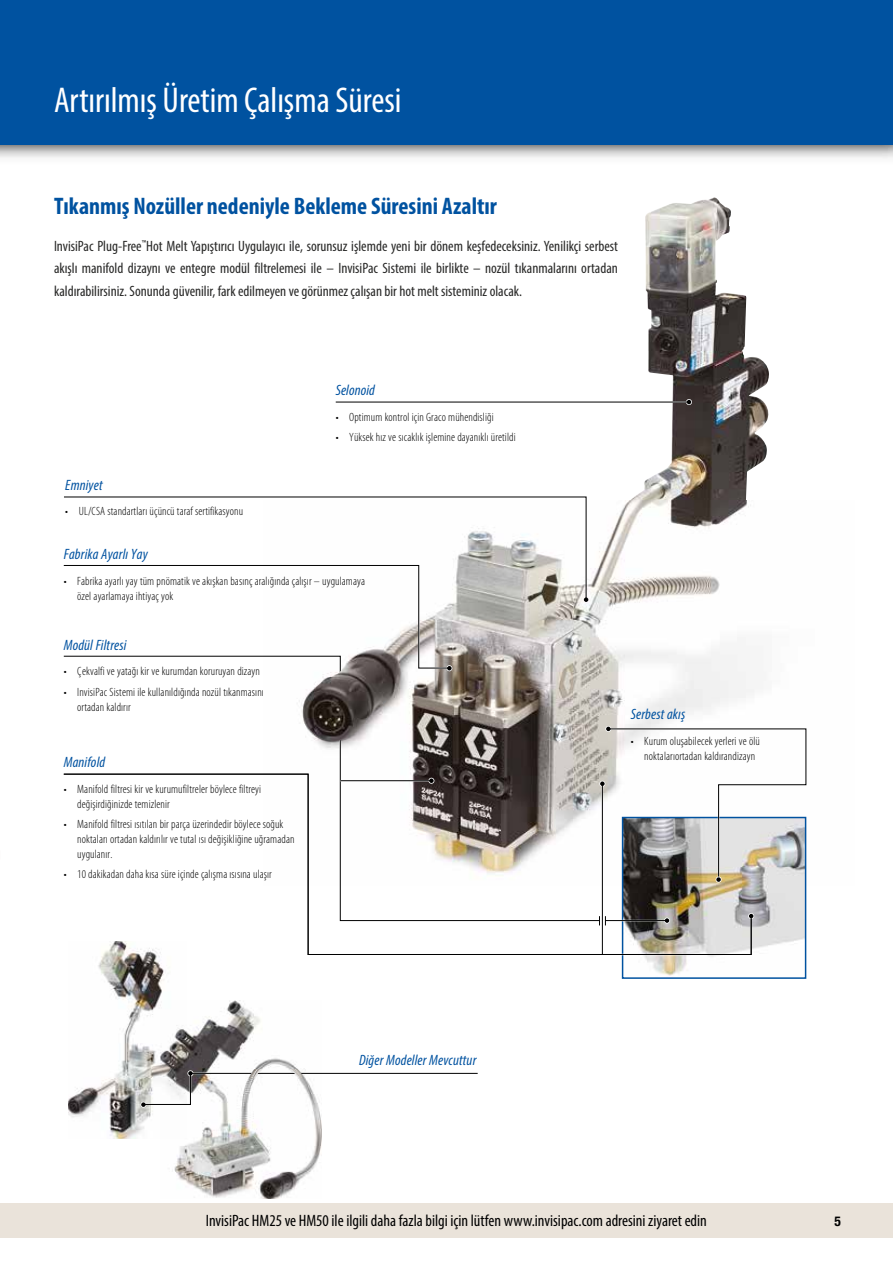
<style>
.page{position:relative;width:893px;height:1263px;background:#fff}
.page>*{position:absolute;margin:0;border:0;box-sizing:border-box;transform-origin:0 0}
.t1{font:condensed 36px "Myriad Pro";color:#fff}
.t2{font:700 condensed 24px "Myriad Pro";color:#0052a0}
.t3{font:condensed 16.5px "Myriad Pro";color:#000}
.t4{font:condensed 15px/22.5px "Myriad Pro";color:#282827;text-align:justify}
.t5{font:italic condensed 15px "Myriad Pro";letter-spacing:.01em;color:#0052a0}
.t6{font:700 condensed 13.5px "Helvetica Neue LT Std";color:#000}
.t7{font:300 condensed 12px/15px "Myriad Pro";letter-spacing:.01em;color:#000}
</style>
<div class="page">
<div style="left:0;top:0;width:893px;height:145px;background:#0052a0"></div>
<img style="left:302px;top:197px;width:412px;height:304px">
<img style="left:68px;top:956px;width:96px;height:183px">
<img style="left:161px;top:1001px;width:160px;height:197px">
<img style="left:161px;top:1002px;width:85px;height:192px">
<img style="left:452px;top:501px;width:355px;height:384px">
<img style="left:644px;top:882px;width:159px;height:94px">
<div style="left:622px;top:817px;width:184px;height:162px;border:2px solid #0052a0"></div>
<hr style="left:336px;top:401px;width:352px;height:2px;background:#fff">
<svg style="left:63px;top:656px;width:537px;height:118px"></svg>
<svg style="left:751px;top:913px;width:3px;height:6px"></svg>
<svg style="left:63px;top:774px;width:688px;height:181px"></svg>
<svg style="left:599px;top:726px;width:208px;height:156px"></svg>
<svg style="left:428px;top:778px;width:6px;height:6px"></svg>
<hr style="left:340px;top:780px;width:91px;height:1px;background:#000">
<svg style="left:63px;top:565px;width:389px;height:106px"></svg>
<img style="left:302px;top:668px;width:99px;height:75px">
<img style="left:413px;top:807px;width:141px;height:63px">
<svg style="left:584px;top:597px;width:4px;height:5px"></svg>
<svg style="left:686px;top:399px;width:6px;height:6px"></svg>
<hr style="left:336px;top:402px;width:352px;height:1px;background:#000">
<svg style="left:64px;top:497px;width:522px;height:103px"></svg>
<svg style="left:140px;top:1070px;width:338px;height:38px"></svg>
<img style="left:248px;top:1069px;width:54px;height:9px">
<div style="left:0;top:1203px;width:893px;height:35px;background:#eae3da"></div>
<h1 class="t1" style="left:54px;top:78px;width:349px">Artırılmış Üretim Çalışma Süresi</h1>
<h2 class="t2" style="left:54px;top:191px;width:444px">Tıkanmış Nozüller nedeniyle Bekleme Süresini Azaltır</h2>
<p class="t4" style="left:54px;top:235px;width:565px">InvisiPac Plug-Free<sup>™</sup>Hot Melt Yapıştırıcı Uygulayıcı ile, sorunsuz işlemde yeni bir dönem keşfedeceksiniz. Yenilikçi serbest akışlı manifold dizaynı ve entegre modül filtrelemesi ile – InvisiPac Sistemi ile birlikte – nozül tıkanmalarını ortadan kaldırabilirsiniz. Sonunda güvenilir, fark edilmeyen ve görünmez çalışan bir hot melt sisteminiz olacak.</p>
<p class="t5" style="left:65px;top:476px;width:39px">Emniyet</p>
<p class="t7" style="left:65px;top:504px;width:179px">• UL/CSA standartları üçüncü taraf sertifikasyonu</p>
<p class="t5" style="left:336px;top:381px;width:41px">Selonoid</p>
<p class="t7" style="left:336px;top:409px;width:159px">• Optimum kontrol için Graco mühendisliği</p>
<p class="t7" style="left:336px;top:429px;width:181px">• Yüksek hız ve sıcaklık işlemine dayanıklı üretildi</p>
<p class="t5" style="left:64px;top:545px;width:86px">Fabrika Ayarlı Yay</p>
<p class="t7" style="left:77px;top:573px;width:289px;text-indent:-13px">• Fabrika ayarlı yay tüm pnömatik ve akışkan basınç aralığında çalışır – uygulamaya özel ayarlamaya ihtiyaç yok</p>
<p class="t5" style="left:64px;top:635px;width:64px">Modül Filtresi</p>
<p class="t7" style="left:64px;top:664px;width:198px">• Çekvalfi ve yatağı kir ve kurumdan koruruyan dizayn</p>
<p class="t7" style="left:77px;top:684px;width:188px;text-indent:-13px">• InvisiPac Sistemi ile kullanıldığında nozül tıkanmasını ortadan kaldırır</p>
<p class="t5" style="left:64px;top:753px;width:43px">Manifold</p>
<p class="t7" style="left:77px;top:781px;width:185px;text-indent:-13px">• Manifold filtresi kir ve kurumufiltreler böylece filtreyi değişirdiğinizde temizlenir</p>
<p class="t7" style="left:77px;top:816px;width:219px;text-indent:-13px">• Manifold filtresi ısıtılan bir parça üzerindedir böylece soğuk noktaları ortadan kaldırılır ve tutal ısı değişikliğine uğramadan uygulanır.</p>
<p class="t7" style="left:64px;top:867px;width:210px">• 10 dakikadan daha kısa süre içinde çalışma ısısına ulaşır</p>
<p class="t5" style="left:359px;top:1051px;width:119px">Diğer Modeller Mevcuttur</p>
<p class="t5" style="left:631px;top:705px;width:56px">Serbest akış</p>
<p class="t7" style="left:644px;top:733px;width:117px;text-indent:-13px">• Kurum oluşabilecek yerleri ve ölü noktalarıortadan kaldırandizayn</p>
<h3 class="t3" style="left:206px;top:1211px;width:503px">InvisiPac HM25 ve HM50 ile ilgili daha fazla bilgi için lütfen www.invisipac.com adresini ziyaret edin</h3>
<p class="t6" style="left:834px;top:1213px;width:8px">5</p>
</div>
